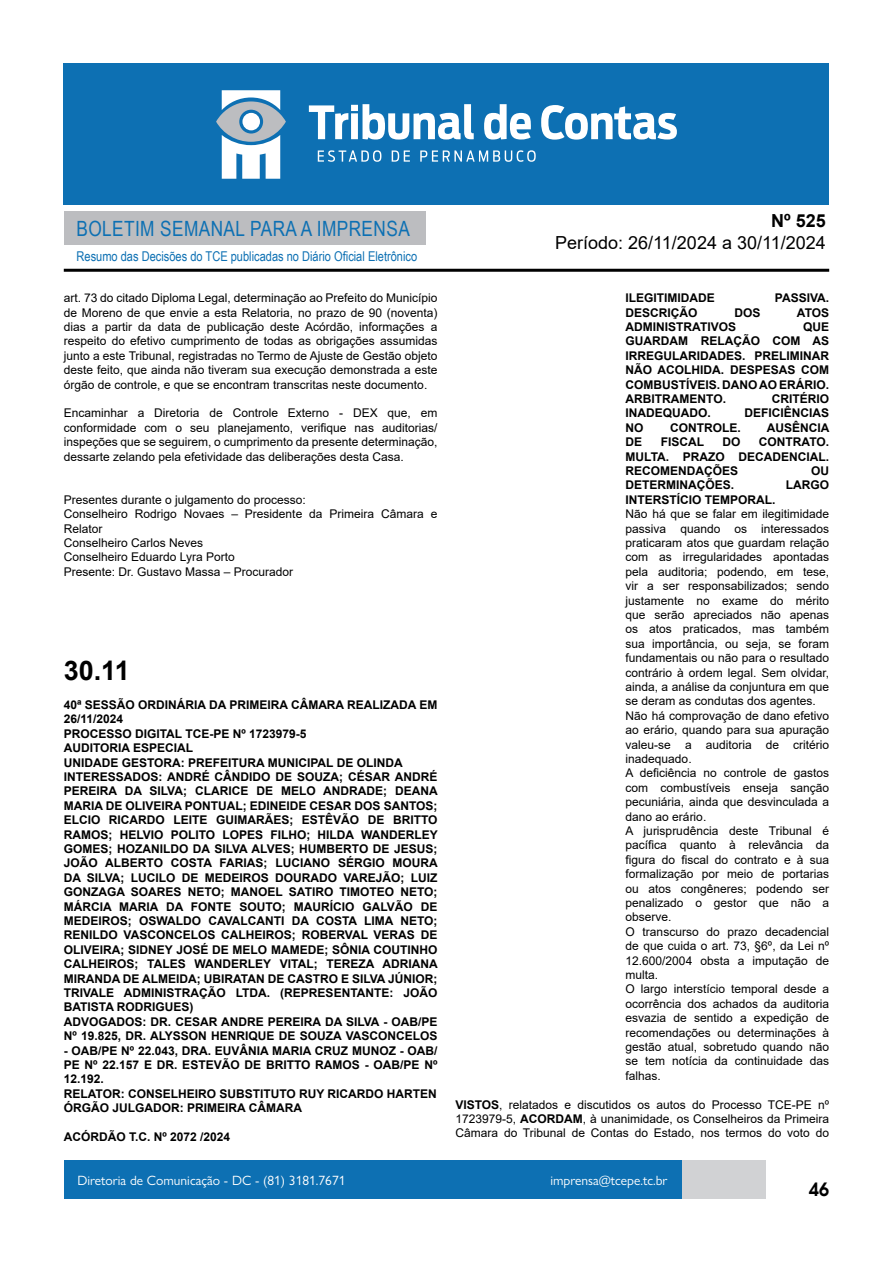
<style>
.page{position:relative;width:893px;height:1263px;background:#fff}
.page>*{position:absolute;margin:0;border:0;box-sizing:border-box;transform-origin:0 0}
.t1{font:700 27px "Arial";color:#000}
.t2{font:21px "Arial Narrow";letter-spacing:.02em;color:#0d70b3}
.t3{font:18px "Arial";color:#000}
.t4{font:700 18px "Arial";color:#000}
.t5{font:600 18px "Avant Garde";color:#000}
.t6{font:13.5px "Gill Sans Nova";color:#fff}
.t7{font:13.5px "Arial Narrow";color:#0d70b3}
.t8{font:12px/14.4px "Arial";color:#000;text-align:justify}
.t9{font:700 12px/14.4px "Arial";color:#000;text-align:justify}
.s1{font-weight:700}
</style>
<div class="page">
<div style="left:148px;top:1160px;width:617px;height:39px;background:#d1d2d4"></div>
<div style="left:64px;top:211px;width:361px;height:33px;background:#bcbdc0"></div>
<hr style="left:64px;top:269px;width:765px;height:3px;background:#000">
<div style="left:64px;top:64px;width:765px;height:141px;background:#0d70b3"></div>
<svg style="left:309px;top:104px;width:165px;height:36px"></svg>
<svg style="left:484px;top:104px;width:47px;height:36px"></svg>
<svg style="left:541px;top:105px;width:136px;height:35px"></svg>
<svg style="left:318px;top:150px;width:63px;height:12px"></svg>
<svg style="left:392px;top:150px;width:18px;height:12px"></svg>
<svg style="left:420px;top:150px;width:116px;height:12px"></svg>
<svg style="left:216px;top:90px;width:70px;height:89px"></svg>
<div style="left:64px;top:1160px;width:617px;height:39px;background:#0d70b3"></div>
<h2 class="t2" style="left:77px;top:213px;width:335px">BOLETIM SEMANAL PARA A IMPRENSA</h2>
<p class="t7" style="left:77px;top:246px;width:342px">Resumo das Decisões do TCE publicadas no Diário Oficial Eletrônico</p>
<p class="t8" style="left:64px;top:291px;width:375px">art. 73 do citado Diploma Legal, determinação ao Prefeito do Município de Moreno de que envie a esta Relatoria, no prazo de 90 (noventa) dias a partir da data de publicação deste Acórdão, informações a respeito do efetivo cumprimento de todas as obrigações assumidas junto a este Tribunal, registradas no Termo de Ajuste de Gestão objeto deste feito, que ainda não tiveram sua execução demonstrada a este órgão de controle, e que se encontram transcritas neste documento.</p>
<p class="t8" style="left:64px;top:406px;width:375px">Encaminhar a Diretoria de Controle Externo - DEX que, em conformidade com o seu planejamento, verifique nas auditorias/ inspeções que se seguirem, o cumprimento da presente determinação, dessarte zelando pela efetividade das deliberações desta Casa.</p>
<p class="t8" style="left:64px;top:492px;width:244px">Presentes durante o julgamento do processo:</p>
<p class="t8" style="left:64px;top:507px;width:375px">Conselheiro Rodrigo Novaes – Presidente da Primeira Câmara e<br>Relator</p>
<p class="t8" style="left:64px;top:535px;width:141px">Conselheiro Carlos Neves</p>
<p class="t8" style="left:64px;top:550px;width:172px">Conselheiro Eduardo Lyra Porto</p>
<p class="t8" style="left:64px;top:564px;width:231px">Presente: Dr. Gustavo Massa – Procurador</p>
<p class="t1" style="left:64px;top:652px;width:68px">30.11</p>
<p class="t9" style="left:64px;top:698px;width:375px">40ª SESSÃO ORDINÁRIA DA PRIMEIRA CÂMARA REALIZADA EM<br>26/11/2024</p>
<p class="t9" style="left:64px;top:726px;width:244px">PROCESSO DIGITAL TCE-PE Nº 1723979-5</p>
<p class="t9" style="left:64px;top:741px;width:131px">AUDITORIA ESPECIAL</p>
<p class="t9" style="left:64px;top:755px;width:340px">UNIDADE GESTORA: PREFEITURA MUNICIPAL DE OLINDA</p>
<p class="t9" style="left:64px;top:770px;width:376px">INTERESSADOS: ANDRÉ CÂNDIDO DE SOUZA; CÉSAR ANDRÉ PEREIRA DA SILVA; CLARICE DE MELO ANDRADE; DEANA MARIA DE OLIVEIRA PONTUAL; EDINEIDE CESAR DOS SANTOS; ELCIO RICARDO LEITE GUIMARÃES; ESTÊVÃO DE BRITTO RAMOS; HELVIO POLITO LOPES FILHO; HILDA WANDERLEY GOMES; HOZANILDO DA SILVA ALVES; HUMBERTO DE JESUS; JOÃO ALBERTO COSTA FARIAS; LUCIANO SÉRGIO MOURA DA SILVA; LUCILO DE MEDEIROS DOURADO VAREJÃO; LUIZ GONZAGA SOARES NETO; MANOEL SATIRO TIMOTEO NETO; MÁRCIA MARIA DA FONTE SOUTO; MAURÍCIO GALVÃO DE MEDEIROS; OSWALDO CAVALCANTI DA COSTA LIMA NETO; RENILDO VASCONCELOS CALHEIROS; ROBERVAL VERAS DE OLIVEIRA; SIDNEY JOSÉ DE MELO MAMEDE; SÔNIA COUTINHO CALHEIROS; TALES WANDERLEY VITAL; TEREZA ADRIANA MIRANDA DE ALMEIDA; UBIRATAN DE CASTRO E SILVA JÚNIOR; TRIVALE ADMINISTRAÇÃO LTDA. (REPRESENTANTE: JOÃO BATISTA RODRIGUES)</p>
<p class="t9" style="left:64px;top:1014px;width:375px">ADVOGADOS: DR. CESAR ANDRE PEREIRA DA SILVA - OAB/PE<br>Nº 19.825, DR. ALYSSON HENRIQUE DE SOUZA VASCONCELOS</p>
<p class="t9" style="left:64px;top:1043px;width:375px">- OAB/PE Nº 22.043, DRA. EUVÂNIA MARIA CRUZ MUNOZ - OAB/ PE Nº 22.157 E DR. ESTEVÃO DE BRITTO RAMOS - OAB/PE Nº 12.192.</p>
<p class="t9" style="left:64px;top:1086px;width:375px">RELATOR: CONSELHEIRO SUBSTITUTO RUY RICARDO HARTEN</p>
<p class="t9" style="left:64px;top:1101px;width:240px">ÓRGÃO JULGADOR: PRIMEIRA CÂMARA</p>
<p class="t9" style="left:64px;top:1130px;width:168px">ACÓRDÃO T.C. Nº 2072 /2024</p>
<h3 class="t4" style="left:771px;top:208px;width:56px">Nº 525</h3>
<h3 class="t3" style="left:555px;top:230px;width:272px">Período: 26/11/2024 a 30/11/2024</h3>
<p class="t9" style="left:626px;top:291px;width:91px">ILEGITIMIDADE</p>
<p class="t9" style="left:775px;top:291px;width:56px">PASSIVA.</p>
<p class="t9" style="left:626px;top:305px;width:73px">DESCRIÇÃO</p>
<p class="t9" style="left:734px;top:305px;width:28px">DOS</p>
<p class="t9" style="left:797px;top:305px;width:34px">ATOS</p>
<p class="t9" style="left:626px;top:320px;width:112px">ADMINISTRATIVOS</p>
<p class="t9" style="left:626px;top:320px;width:205px;text-indent:178px">QUE GUARDAM RELAÇÃO COM AS IRREGULARIDADES. PRELIMINAR NÃO ACOLHIDA. DESPESAS COM COMBUSTÍVEIS. DANO AO ERÁRIO.<br>ARBITRAMENTO.</p>
<p class="t9" style="left:772px;top:392px;width:59px">CRITÉRIO</p>
<p class="t9" style="left:626px;top:406px;width:87px">INADEQUADO.</p>
<p class="t9" style="left:744px;top:406px;width:86px">DEFICIÊNCIAS</p>
<p class="t9" style="left:626px;top:420px;width:19px">NO</p>
<p class="t9" style="left:670px;top:420px;width:72px">CONTROLE.</p>
<p class="t9" style="left:767px;top:420px;width:64px">AUSÊNCIA</p>
<p class="t9" style="left:626px;top:435px;width:18px">DE</p>
<p class="t9" style="left:661px;top:435px;width:45px">FISCAL</p>
<p class="t9" style="left:722px;top:435px;width:19px">DO</p>
<p class="t9" style="left:626px;top:435px;width:205px;text-indent:133px">CONTRATO.<br>MULTA. PRAZO DECADENCIAL.<br>RECOMENDAÇÕES</p>
<p class="t9" style="left:811px;top:464px;width:19px">OU</p>
<p class="t9" style="left:626px;top:478px;width:110px">DETERMINAÇÕES.</p>
<p class="t9" style="left:786px;top:478px;width:45px">LARGO</p>
<p class="t9" style="left:626px;top:492px;width:152px">INTERSTÍCIO TEMPORAL.</p>
<p class="t8" style="left:626px;top:507px;width:205px">Não há que se falar em ilegitimidade passiva quando os interessados praticaram atos que guardam relação com as irregularidades apontadas pela auditoria; podendo, em tese, vir a ser responsabilizados; sendo justamente no exame do mérito que serão apreciados não apenas os atos praticados, mas também sua importância, ou seja, se foram fundamentais ou não para o resultado contrário à ordem legal. Sem olvidar, ainda, a análise da conjuntura em que se deram as condutas dos agentes.</p>
<p class="t8" style="left:626px;top:708px;width:205px">Não há comprovação de dano efetivo ao erário, quando para sua apuração valeu-se a auditoria de critério inadequado.</p>
<p class="t8" style="left:626px;top:766px;width:205px">A deficiência no controle de gastos com combustíveis enseja sanção pecuniária, ainda que desvinculada a dano ao erário.</p>
<p class="t8" style="left:626px;top:823px;width:205px">A jurisprudência deste Tribunal é pacífica quanto à relevância da figura do fiscal do contrato e à sua formalização por meio de portarias ou atos congêneres; podendo ser penalizado o gestor que não a observe.</p>
<p class="t8" style="left:626px;top:924px;width:205px">O transcurso do prazo decadencial de que cuida o art. 73, §6º, da Lei nº 12.600/2004 obsta a imputação de multa.</p>
<p class="t8" style="left:626px;top:982px;width:205px">O largo interstício temporal desde a ocorrência dos achados da auditoria esvazia de sentido a expedição de recomendações ou determinações à gestão atual, sobretudo quando não se tem notícia da continuidade das falhas.</p>
<p class="t8" style="left:455px;top:1097px;width:375px"><span class="s1">VISTOS</span>, relatados e discutidos os autos do Processo TCE-PE nº 1723979-5, <span class="s1">ACORDAM</span>, à unanimidade, os Conselheiros da Primeira Câmara do Tribunal de Contas do Estado, nos termos do voto do</p>
<p class="t6" style="left:77px;top:1172px;width:270px">Diretoria de Comunicação - DC - (81) 3181.7671</p>
<p class="t6" style="left:550px;top:1172px;width:119px">imprensa@tcepe.tc.br</p>
<h3 class="t5" style="left:809px;top:1177px;width:22px">46</h3>
</div>
